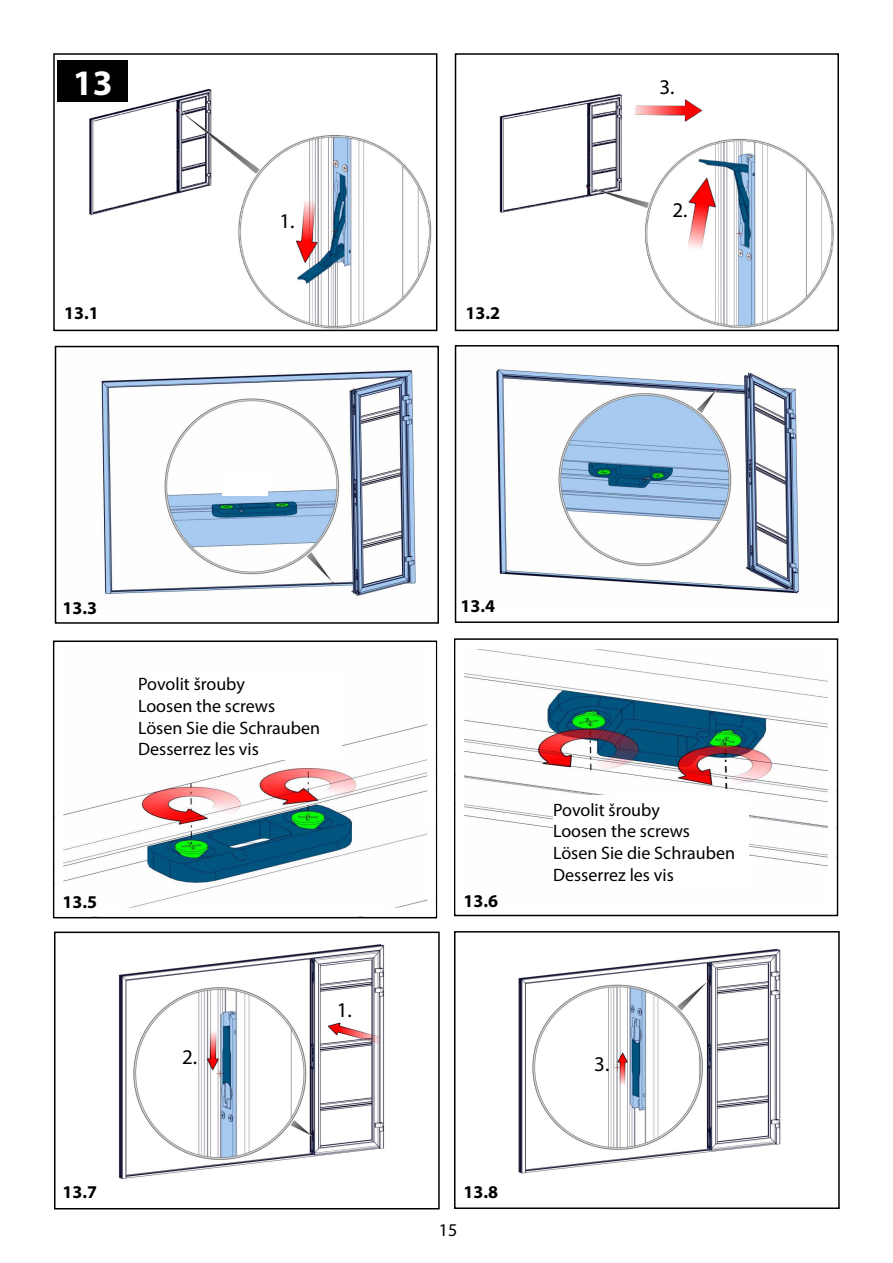
<style>
.page{position:relative;width:893px;height:1263px;background:#fff}
.page>*{position:absolute;margin:0;border:0;box-sizing:border-box;transform-origin:0 0}
.t1{font:700 36px "Myriad Pro";color:#fff}
.t2{font:21px "Myriad Pro";color:#000}
.t3{font:18px/21.6px "Myriad Pro";color:#000}
.t4{font:700 18px "Myriad Pro";color:#000}
</style>
<div class="page">
<img style="left:466px;top:650px;width:360px;height:216px">
<div style="left:454px;top:638px;width:384px;height:278px;border:2px solid #000"></div>
<img style="left:89px;top:88px;width:343px;height:240px">
<div style="left:53px;top:53px;width:384px;height:278px;border:2px solid #000"></div>
<img style="left:499px;top:94px;width:335px;height:234px">
<div style="left:455px;top:53px;width:384px;height:278px;border:2px solid #000"></div>
<img style="left:118px;top:944px;width:267px;height:236px">
<div style="left:54px;top:931px;width:386px;height:278px;border:2px solid #000"></div>
<img style="left:496px;top:368px;width:304px;height:226px">
<div style="left:455px;top:345px;width:384px;height:278px;border:2px solid #000"></div>
<img style="left:518px;top:948px;width:263px;height:226px">
<div style="left:454px;top:931px;width:386px;height:278px;border:2px solid #000"></div>
<img style="left:101px;top:370px;width:315px;height:227px">
<div style="left:55px;top:346px;width:384px;height:278px;border:2px solid #000"></div>
<div style="left:222px;top:473px;width:46px;height:22px;background:#fff"></div>
<img style="left:625px;top:94px;width:79px;height:31px">
<div style="left:553px;top:795px;width:195px;height:92px;background:#fff"></div>
<img style="left:65px;top:724px;width:361px;height:182px">
<div style="left:53px;top:640px;width:384px;height:278px;border:2px solid #000"></div>
<div style="left:138px;top:673px;width:204px;height:86px;background:#fff"></div>
<div style="left:58px;top:60px;width:70px;height:42px;background:#000"></div>
<h1 class="t1" style="left:73px;top:59px;width:41px">13</h1>
<p class="t2" style="left:279px;top:208px;width:17px">1.</p>
<p class="t4" style="left:64px;top:301px;width:36px">13.1</p>
<p class="t4" style="left:465px;top:301px;width:36px">13.2</p>
<p class="t2" style="left:659px;top:74px;width:17px">3.</p>
<p class="t2" style="left:672px;top:197px;width:17px">2.</p>
<p class="t4" style="left:63px;top:596px;width:36px">13.3</p>
<p class="t4" style="left:460px;top:595px;width:36px">13.4</p>
<p class="t3" style="left:138px;top:673px;width:183px">Povolit šrouby<br>Loosen the screws<br>Lösen Sie die Schrauben<br>Desserrez les vis</p>
<p class="t4" style="left:63px;top:890px;width:36px">13.5</p>
<p class="t4" style="left:463px;top:889px;width:36px">13.6</p>
<p class="t2" style="left:182px;top:1044px;width:17px">2.</p>
<p class="t2" style="left:337px;top:996px;width:17px">1.</p>
<p class="t4" style="left:63px;top:1180px;width:36px">13.7</p>
<p class="t4" style="left:463px;top:1180px;width:36px">13.8</p>
<p class="t3" style="left:439px;top:1219px;width:20px">15</p>
<p class="t3" style="left:553px;top:799px;width:183px">Povolit šrouby<br>Loosen the screws<br>Lösen Sie die Schrauben<br>Desserrez les vis</p>
<p class="t2" style="left:594px;top:1051px;width:17px">3.</p>
</div>
